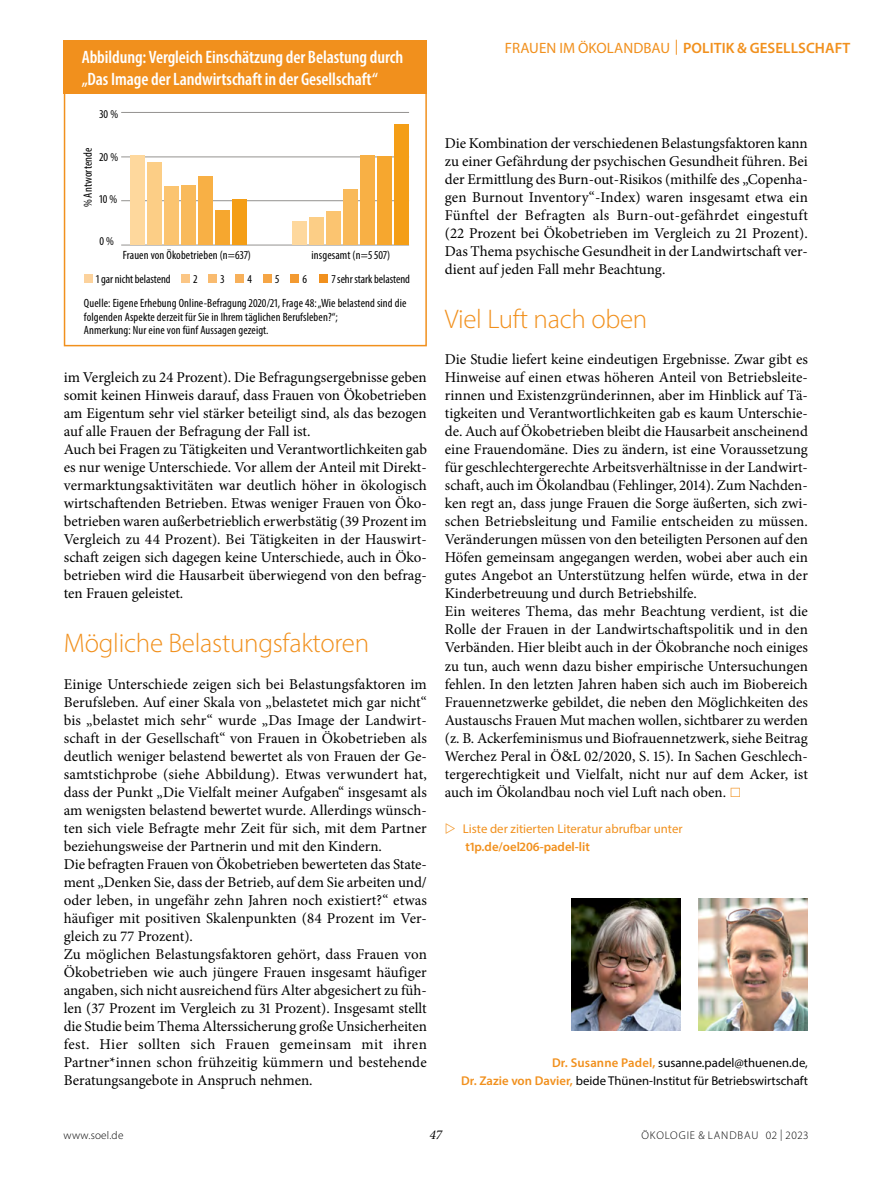
<style>
.page{position:relative;width:893px;height:1191px;background:#fff}
.page>*{position:absolute;margin:0;border:0;box-sizing:border-box;transform-origin:0 0}
.t1{font:300 27px "Myriad Pro";letter-spacing:-.01em;color:#f1901d}
.t2{font:600 condensed 18px/21.6px "Myriad Pro";letter-spacing:-.005em;color:#fff}
.t3{font:15px/18px "Minion Pro";color:#000}
.t4{font:600 15px "Myriad Pro";letter-spacing:.005em;color:#f1901d}
.t5{font:italic 13.5px "Minion Pro";color:#000}
.t6{font:12.75px/18px "Myriad Pro";color:#000;text-align:right}
.t7{font:12.75px "Myriad Pro";color:#f1901d}
.t8{font:600 12.75px "Myriad Pro";color:#f1901d}
.t9{font:condensed 12px/13.5px "Myriad Pro";letter-spacing:.01em;color:#000}
.t10{font:300 11.25px "Myriad Pro";letter-spacing:.08em;color:#000}
.t11{font:300 11.25px "Myriad Pro";letter-spacing:.02em;color:#000}
.s1{font-weight:400}
.s2{font-weight:600;color:#f1901d}
</style>
<div class="page">
<img style="left:699px;top:898px;width:109px;height:132px">
<img style="left:572px;top:898px;width:109px;height:132px">
<div style="left:64px;top:56px;width:363px;height:290px;border:2px solid #f1901d"></div>
<div style="left:64px;top:41px;width:363px;height:53px;background:#f1901d"></div>
<div style="left:84px;top:274px;width:8px;height:9px;background:#fcd29c"></div>
<div style="left:182px;top:274px;width:8px;height:9px;background:#fbc685"></div>
<div style="left:209px;top:274px;width:8px;height:9px;background:#f9bb6f"></div>
<div style="left:236px;top:274px;width:8px;height:9px;background:#f7b05a"></div>
<div style="left:263px;top:274px;width:9px;height:9px;background:#f5a545"></div>
<div style="left:290px;top:274px;width:9px;height:9px;background:#f39a31"></div>
<div style="left:320px;top:274px;width:8px;height:9px;background:#f1901d"></div>
<hr style="left:121px;top:112px;width:288px;height:1px;background:#949290">
<hr style="left:121px;top:156px;width:288px;height:1px;background:#949290">
<hr style="left:121px;top:200px;width:288px;height:1px;background:#949290">
<hr style="left:121px;top:245px;width:288px;height:1px;background:#949290">
<div style="left:130px;top:155px;width:15px;height:89px;background:#fed89d"></div>
<div style="left:292px;top:221px;width:15px;height:23px;background:#fed89d"></div>
<div style="left:147px;top:162px;width:15px;height:82px;background:#fcce86"></div>
<div style="left:309px;top:217px;width:15px;height:27px;background:#fcce86"></div>
<div style="left:164px;top:186px;width:15px;height:58px;background:#fbc470"></div>
<div style="left:326px;top:211px;width:15px;height:33px;background:#fbc470"></div>
<div style="left:181px;top:185px;width:15px;height:59px;background:#f9ba5b"></div>
<div style="left:343px;top:189px;width:15px;height:55px;background:#f9ba5b"></div>
<div style="left:198px;top:176px;width:15px;height:68px;background:#f8b045"></div>
<div style="left:360px;top:155px;width:15px;height:89px;background:#f8b045"></div>
<div style="left:215px;top:210px;width:15px;height:34px;background:#f6a72f"></div>
<div style="left:377px;top:156px;width:15px;height:88px;background:#f6a72f"></div>
<div style="left:232px;top:199px;width:15px;height:45px;background:#f49e16"></div>
<div style="left:394px;top:124px;width:15px;height:120px;background:#f49e16"></div>
<p class="t2" style="left:82px;top:46px;width:323px">Abbildung: Vergleich Einschätzung der Belastung durch „Das Image der Landwirtschaft in der Gesellschaft“</p>
<p class="t9" style="left:99px;top:107px;width:20px">30 %</p>
<p class="t9" style="left:99px;top:150px;width:20px">20 %</p>
<p class="t9" style="left:99px;top:192px;width:19px">10 %</p>
<p class="t9" style="left:99px;top:234px;width:16px">0 %</p>
<p class="t9" style="left:81px;top:207px;width:62px;rotate:-90deg">% Antwortende</p>
<p class="t9" style="left:123px;top:248px;width:130px">Frauen von Ökobetrieben (n=637)</p>
<p class="t9" style="left:312px;top:248px;width:80px">insgesamt (n=5507)</p>
<p class="t9" style="left:96px;top:272px;width:76px">1 gar nicht belastend</p>
<p class="t9" style="left:194px;top:272px;width:6px">2</p>
<p class="t9" style="left:221px;top:272px;width:6px">3</p>
<p class="t9" style="left:248px;top:272px;width:6px">4</p>
<p class="t9" style="left:275px;top:272px;width:6px">5</p>
<p class="t9" style="left:302px;top:272px;width:6px">6</p>
<p class="t9" style="left:332px;top:272px;width:80px">7 sehr stark belastend</p>
<p class="t9" style="left:84px;top:296px;width:324px">Quelle: Eigene Erhebung Online-Befragung 2020/21, Frage 48: „Wie belastend sind die folgenden Aspekte derzeit für Sie in Ihrem täglichen Berufsleben?“;<br>Anmerkung: Nur eine von fünf Aussagen gezeigt.</p>
<p class="t3" style="left:64px;top:369px;width:365px">im Vergleich zu 24 Prozent). Die Befragungsergebnisse geben somit keinen Hinweis darauf, dass Frauen von Ökobetrieben am Eigentum sehr viel stärker beteiligt sind, als das bezogen auf alle Frauen der Befragung der Fall ist.<br>Auch bei Fragen zu Tätigkeiten und Verantwortlichkeiten gab es nur wenige Unterschiede. Vor allem der Anteil mit Direkt&shy;vermarktungsaktivitäten war deutlich höher in ökologisch wirtschaftenden Betrieben. Etwas weniger Frauen von Öko&shy;betrieben waren außerbetrieblich erwerbstätig (39 Prozent im Vergleich zu 44 Prozent). Bei Tätigkeiten in der Hauswirt&shy;schaft zeigen sich dagegen keine Unterschiede, auch in Öko&shy;betrieben wird die Hausarbeit überwiegend von den befrag&shy;ten Frauen geleistet.</p>
<h1 class="t1" style="left:64px;top:627px;width:307px">Mögliche Belastungsfaktoren</h1>
<p class="t3" style="left:64px;top:675px;width:365px">Einige Unterschiede zeigen sich bei Belastungsfaktoren im Berufsleben. Auf einer Skala von „belastetet mich gar nicht“ bis „belastet mich sehr“ wurde „Das Image der Landwirt&shy;schaft in der Gesellschaft“ von Frauen in Ökobetrieben als deutlich weniger belastend bewertet als von Frauen der Ge&shy;samtstichprobe (siehe Abbildung). Etwas verwundert hat, dass der Punkt „Die Vielfalt meiner Aufgaben“ insgesamt als am wenigsten belastend bewertet wurde. Allerdings wünsch&shy;ten sich viele Befragte mehr Zeit für sich, mit dem Partner beziehungsweise der Partnerin und mit den Kindern.<br>Die befragten Frauen von Ökobetrieben bewerteten das State&shy;ment „Denken Sie, dass der Betrieb, auf dem Sie arbeiten und/ oder leben, in ungefähr zehn Jahren noch existiert?“ etwas häufiger mit positiven Skalenpunkten (84 Prozent im Ver&shy;gleich zu 77 Prozent).<br>Zu möglichen Belastungsfaktoren gehört, dass Frauen von Ökobetrieben wie auch jüngere Frauen insgesamt häufiger angaben, sich nicht ausreichend fürs Alter abgesichert zu füh&shy;len (37 Prozent im Vergleich zu 31 Prozent). Insgesamt stellt die Studie beim Thema Alterssicherung große Unsicherheiten fest. Hier sollten sich Frauen gemeinsam mit ihren Partner*innen schon frühzeitig kümmern und bestehende Beratungsangebote in Anspruch nehmen.</p>
<p class="t4" style="left:505px;top:38px;width:347px"><span class="s1">FRAUEN IM ÖKOLANDBAU |</span> POLITIK &amp; GESELLSCHAFT</p>
<p class="t3" style="left:445px;top:135px;width:365px;text-align:justify">Die Kombination der verschiedenen Belastungsfaktoren kann zu einer Gefährdung der psychischen Gesundheit führen. Bei der Ermittlung des Burn-out-Risikos (mithilfe des „Copenha&shy;gen Burnout Inventory“-Index) waren insgesamt etwa ein Fünftel der Befragten als Burn-out-gefährdet eingestuft (22 Prozent bei Ökobetrieben im Vergleich zu 21 Prozent).<br>Das Thema psychische Gesundheit in der Landwirtschaft ver&shy;dient auf jeden Fall mehr Beachtung.</p>
<h1 class="t1" style="left:445px;top:303px;width:204px">Viel Luft nach oben</h1>
<p class="t3" style="left:445px;top:351px;width:365px">Die Studie liefert keine eindeutigen Ergebnisse. Zwar gibt es Hinweise auf einen etwas höheren Anteil von Betriebsleite&shy;rinnen und Existenzgründerinnen, aber im Hinblick auf Tä&shy;tigkeiten und Verantwortlichkeiten gab es kaum Unterschie&shy;de. Auch auf Ökobetrieben bleibt die Hausarbeit anscheinend eine Frauendomäne. Dies zu ändern, ist eine Voraussetzung für geschlechtergerechte Arbeitsverhältnisse in der Landwirt&shy;schaft, auch im Ökolandbau (Fehlinger, 2014). Zum Nachden&shy;ken regt an, dass junge Frauen die Sorge äußerten, sich zwi&shy;schen Betriebsleitung und Familie entscheiden zu müssen.<br>Veränderungen müssen von den beteiligten Personen auf den Höfen gemeinsam angegangen werden, wobei aber auch ein gutes Angebot an Unterstützung helfen würde, etwa in der Kinderbetreuung und durch Betriebshilfe.<br>Ein weiteres Thema, das mehr Beachtung verdient, ist die Rolle der Frauen in der Landwirtschaftspolitik und in den Verbänden. Hier bleibt auch in der Ökobranche noch einiges zu tun, auch wenn dazu bisher empirische Untersuchungen fehlen. In den letzten Jahren haben sich auch im Biobereich Frauennetzwerke gebildet, die neben den Möglichkeiten des Austauschs Frauen Mut machen wollen, sichtbarer zu werden (z. B. Ackerfeminismus und Biofrauennetzwerk, siehe Beitrag Werchez Peral in Ö&amp;L 02/2020, S. 15). In Sachen Geschlech&shy;tergerechtigkeit und Vielfalt, nicht nur auf dem Acker, ist auch im Ökolandbau noch viel Luft nach oben.</p>
<p class="t7" style="left:463px;top:820px;width:221px">Liste der zitierten Literatur abrufbar unter</p>
<p class="t8" style="left:466px;top:838px;width:126px">t1p.de/oel206-padel-lit</p>
<p class="t6" style="left:461px;top:1053px;width:348px"><span class="s2">Dr. Susanne Padel,</span> susanne.padel@thuenen.de,<br><span class="s2">Dr. Zazie von Davier,</span> beide Thünen-Institut für Betriebswirtschaft</p>
<p class="t11" style="left:64px;top:1128px;width:61px">www.soel.de</p>
<p class="t5" style="left:429px;top:1125px;width:14px">47</p>
<p class="t10" style="left:641px;top:1128px;width:168px">ÖKOLOGIE &amp; LANDBAU 02 | 2023</p>
</div>
